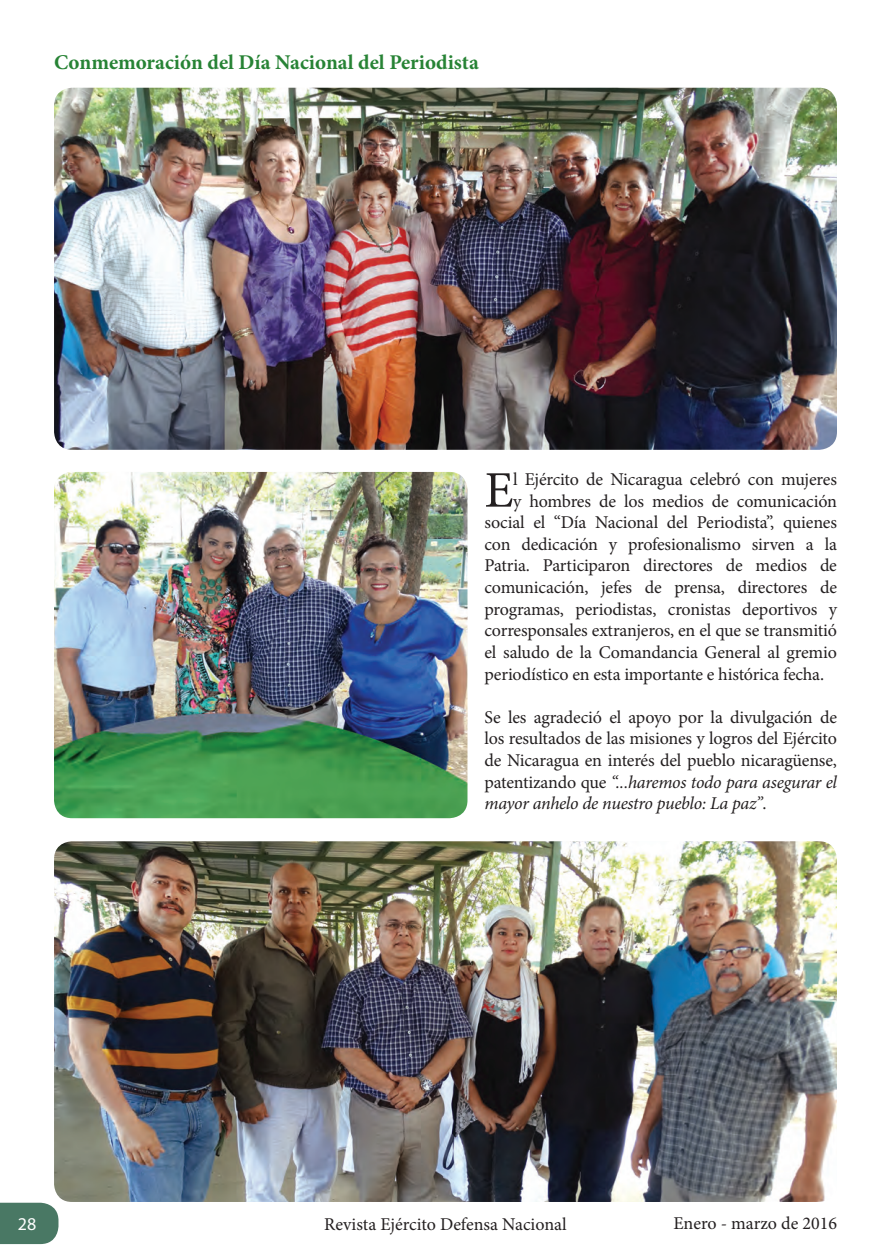
<style>
.page{position:relative;width:891px;height:1256px;background:#fff}
.page>*{position:absolute;margin:0;border:0;box-sizing:border-box;transform-origin:0 0}
.t1{font:51.3px "Minion Pro";color:#231f20}
.t2{font:700 21px "Minion Pro";color:#278335}
.t3{font:18px/21.6px "Minion Pro";letter-spacing:-.01em;color:#231f20;text-align:justify}
.t4{font:18px "Myriad Pro";color:#fff}
.s1{font-style:italic}
</style>
<div class="page">
<svg style="left:0;top:1202px;width:58px;height:42px;background:#54806d"></svg>
<img style="left:54px;top:88px;width:783px;height:362px">
<img style="left:54px;top:472px;width:414px;height:346px">
<img style="left:54px;top:841px;width:783px;height:361px">
<p class="t2" style="left:54px;top:48px;width:426px">Conmemoración del Día Nacional del Periodista</p>
<h1 class="t1" style="left:485px;top:456px;width:31px">E</h1>
<p class="t3" style="left:513px;top:468px;width:325px">l Ejército de Nicaragua celebró con mujeres</p>
<p class="t3" style="left:513px;top:490px;width:325px">y hombres de los medios de comunicación</p>
<p class="t3" style="left:485px;top:512px;width:354px">social el “Día Nacional del Periodista”, quienes</p>
<p class="t3" style="left:485px;top:533px;width:354px">con dedicación y profesionalismo sirven a la</p>
<p class="t3" style="left:485px;top:555px;width:354px">Patria. Participaron directores de medios de</p>
<p class="t3" style="left:485px;top:576px;width:354px">comunicación, jefes de prensa, directores de</p>
<p class="t3" style="left:485px;top:598px;width:354px">programas, periodistas, cronistas deportivos y</p>
<p class="t3" style="left:485px;top:620px;width:354px">corresponsales extranjeros, en el que se transmitió</p>
<p class="t3" style="left:485px;top:641px;width:354px">el saludo de la Comandancia General al gremio</p>
<p class="t3" style="left:485px;top:663px;width:341px">periodístico en esta importante e histórica fecha.</p>
<p class="t3" style="left:485px;top:706px;width:354px">Se les agradeció el apoyo por la divulgación de los resultados de las misiones y logros del Ejército de Nicaragua en interés del pueblo nicaragüense, patentizando que <span class="s1">“...haremos todo para asegurar el mayor anhelo de nuestro pueblo: La paz”</span>.</p>
<p class="t4" style="left:18px;top:1213px;width:20px">28</p>
<p class="t3" style="left:324px;top:1213px;width:244px">Revista Ejército Defensa Nacional</p>
<p class="t3" style="left:673px;top:1212px;width:165px">Enero - marzo de 2016</p>
</div>
